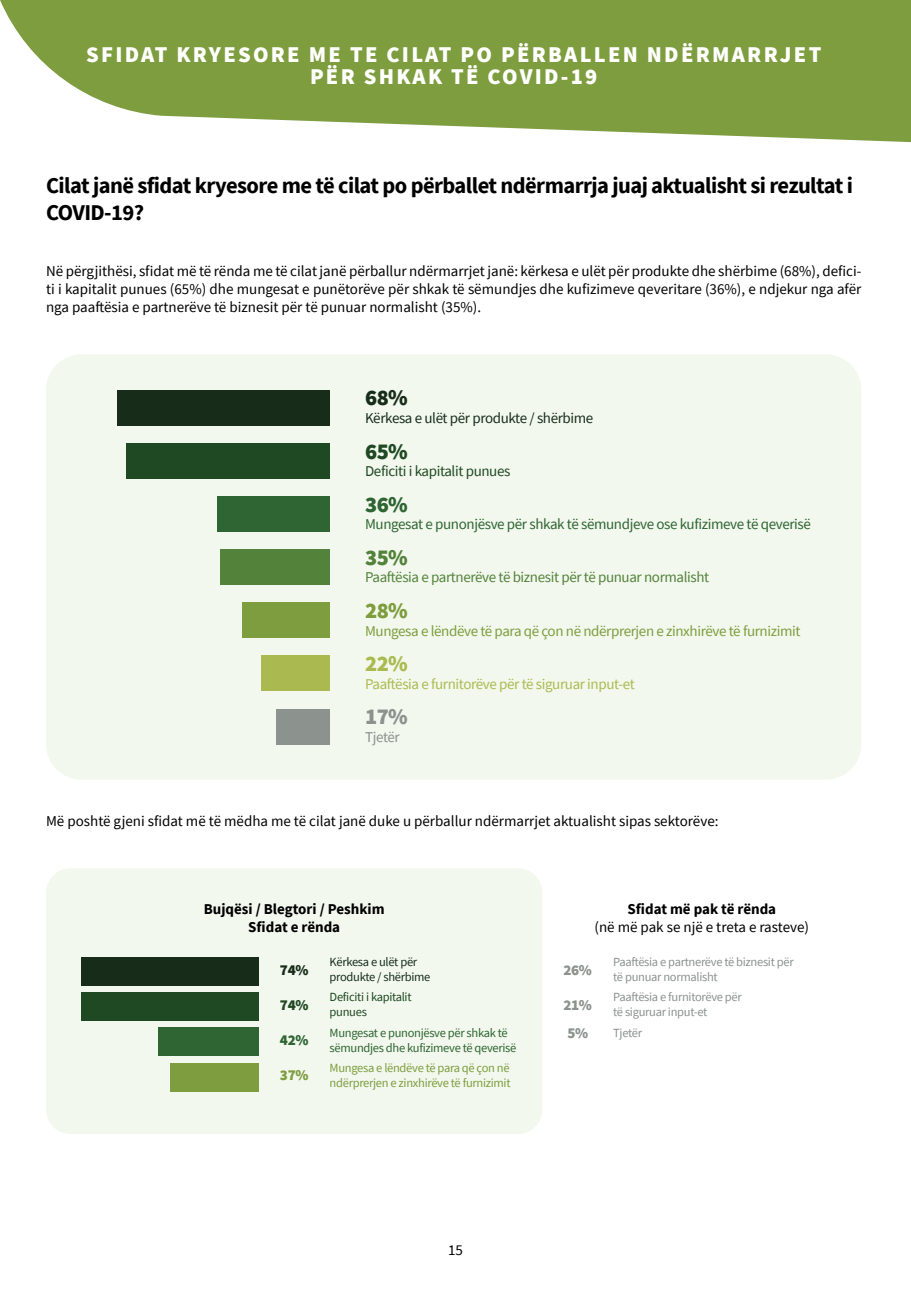
<style>
.page{position:relative;width:911px;height:1290px;background:#fff}
.page>*{position:absolute;margin:0;border:0;box-sizing:border-box;transform-origin:0 0}
.t1{font:700 22.5px/27.5px "Source Sans Pro";letter-spacing:-.025em;color:#000}
.t2{font:900 22.5px/22.5px "Source Sans Pro";letter-spacing:.1em;color:#fff;text-align:center}
.t3{font:900 22.5px "Source Sans Pro";color:#172d1a}
.t4{font:900 22.5px "Source Sans Pro";color:#1f4922}
.t5{font:900 22.5px "Source Sans Pro";color:#2e6532}
.t6{font:900 22.5px "Source Sans Pro";color:#53823b}
.t7{font:900 22.5px "Source Sans Pro";color:#7d9d3e}
.t8{font:900 22.5px "Source Sans Pro";color:#abba50}
.t9{font:900 22.5px "Source Sans Pro";color:#8c928e}
.t10{font:15px/17.8px "Source Sans Pro";color:#000;text-align:justify}
.t11{font:15px "Source Sans Pro";letter-spacing:-.025em;color:#2e6532}
.t12{font:15px "Source Sans Pro";letter-spacing:-.025em;color:#7d9d3e}
.t13{font:700 15px/17.8px "Source Sans Pro";color:#000;text-align:center}
.t14{font:15px "Source Sans Pro";letter-spacing:-.025em;color:#53823b}
.t15{font:15px "Source Sans Pro";letter-spacing:-.025em;color:#abba50}
.t16{font:15px "Source Sans Pro";letter-spacing:-.025em;color:#172d1a}
.t17{font:15px "Source Sans Pro";letter-spacing:-.025em;color:#1f4922}
.t18{font:900 15px "Source Sans Pro";color:#8c928e}
.t19{font:15px "Source Sans Pro";letter-spacing:-.025em;color:#8c928e}
.t20{font:900 15px "Source Sans Pro";color:#172d1a}
.t21{font:900 15px "Source Sans Pro";color:#1f4922}
.t22{font:900 15px "Source Sans Pro";color:#7d9d3e}
.t23{font:900 15px "Source Sans Pro";color:#2e6532}
.t24{font:12.5px/15px "Source Sans Pro";letter-spacing:-.025em;color:#8c928e}
.t25{font:12.5px/15px "Source Sans Pro";letter-spacing:-.025em;color:#7d9d3e}
.t26{font:12.5px/15px "Source Sans Pro";letter-spacing:-.025em;color:#2e6532}
.t27{font:12.5px/15px "Source Sans Pro";letter-spacing:-.025em;color:#172d1a}
.t28{font:12.5px/15px "Source Sans Pro";letter-spacing:-.025em;color:#1f4922}
</style>
<div class="page">
<div style="left:46px;top:868px;width:496px;height:266px;background:#f2f8ed;border-radius:25px"></div>
<div style="left:81px;top:957px;width:178px;height:28px;background:#172d1a"></div>
<div style="left:81px;top:992px;width:178px;height:28px;background:#1f4922"></div>
<div style="left:170px;top:1063px;width:89px;height:28px;background:#7d9d3e"></div>
<div style="left:158px;top:1028px;width:101px;height:28px;background:#2e6532"></div>
<div style="left:46px;top:354px;width:815px;height:426px;background:#f2f8ed;border-radius:35px"></div>
<div style="left:117px;top:390px;width:213px;height:35px;background:#172d1a"></div>
<div style="left:126px;top:443px;width:204px;height:35px;background:#1f4922"></div>
<div style="left:217px;top:496px;width:113px;height:35px;background:#2e6532"></div>
<div style="left:220px;top:549px;width:110px;height:36px;background:#53823b"></div>
<div style="left:242px;top:602px;width:88px;height:36px;background:#7d9d3e"></div>
<div style="left:261px;top:656px;width:69px;height:35px;background:#abba50"></div>
<div style="left:276px;top:709px;width:54px;height:35px;background:#8c928e"></div>
<svg style="left:0;top:0;width:911px;height:142px;fill:#7d9d3e"></svg>
<h1 class="t2" style="left:86px;top:43px;width:736px">SFIDAT KRYESORE ME TE CILAT PO PËRBALLEN NDËRMARRJET<br>PËR SHKAK TË COVID-19</h1>
<h1 class="t1" style="left:46px;top:171px;width:808px">Cilat janë sfidat kryesore me të cilat po përballet ndërmarrja juaj aktualisht si rezultat i<br>COVID-19?</h1>
<p class="t10" style="left:46px;top:262px;width:817px">Në përgjithësi, sfidat më të rënda me të cilat janë përballur ndërmarrjet janë: kërkesa e ulët për produkte dhe shërbime (68%), defici&shy;ti i kapitalit punues (65%) dhe mungesat e punëtorëve për shkak të sëmundjes dhe kufizimeve qeveritare (36%), e ndjekur nga afër nga paaftësia e partnerëve të biznesit për të punuar normalisht (35%).</p>
<h1 class="t3" style="left:365px;top:382px;width:44px">68%</h1>
<p class="t16" style="left:365px;top:408px;width:230px">Kërkesa e ulët për produkte / shërbime</p>
<h1 class="t4" style="left:365px;top:436px;width:44px">65%</h1>
<p class="t17" style="left:365px;top:462px;width:147px">Deficiti i kapitalit punues</p>
<h1 class="t5" style="left:365px;top:489px;width:44px">36%</h1>
<p class="t11" style="left:365px;top:515px;width:447px">Mungesat e punonjësve për shkak të sëmundjeve ose kufizimeve të qeverisë</p>
<h1 class="t6" style="left:365px;top:542px;width:44px">35%</h1>
<p class="t14" style="left:365px;top:568px;width:346px">Paaftësia e partnerëve të biznesit për të punuar normalisht</p>
<h1 class="t7" style="left:365px;top:595px;width:44px">28%</h1>
<p class="t12" style="left:365px;top:621px;width:437px">Mungesa e lëndëve të para që çon në ndërprerjen e zinxhirëve të furnizimit</p>
<h1 class="t8" style="left:365px;top:648px;width:44px">22%</h1>
<p class="t15" style="left:365px;top:674px;width:271px">Paaftësia e furnitorëve për të siguruar input-et</p>
<h1 class="t9" style="left:365px;top:701px;width:44px">17%</h1>
<p class="t19" style="left:365px;top:727px;width:36px">Tjetër</p>
<p class="t10" style="left:46px;top:812px;width:674px">Më poshtë gjeni sfidat më të mëdha me të cilat janë duke u përballur ndërmarrjet aktualisht sipas sektorëve:</p>
<p class="t13" style="left:204px;top:900px;width:182px">Bujqësi / Blegtori / Peshkim<br>Sfidat e rënda</p>
<p class="t27" style="left:330px;top:954px;width:102px">Kërkesa e ulët për produkte / shërbime</p>
<p class="t28" style="left:330px;top:989px;width:83px">Deficiti i kapitalit punues</p>
<p class="t20" style="left:280px;top:959px;width:30px">74%</p>
<p class="t21" style="left:280px;top:994px;width:30px">74%</p>
<p class="t23" style="left:280px;top:1030px;width:30px">42%</p>
<p class="t22" style="left:280px;top:1064px;width:30px">37%</p>
<p class="t26" style="left:330px;top:1025px;width:188px">Mungesat e punonjësve për shkak të sëmundjes dhe kufizimeve të qeverisë</p>
<p class="t25" style="left:330px;top:1060px;width:182px">Mungesa e lëndëve të para që çon në ndërprerjen e zinxhirëve të furnizimit</p>
<p class="t13" style="left:627px;top:900px;width:150px">Sfidat më pak të rënda</p>
<p class="t10" style="left:594px;top:918px;width:216px">(në më pak se një e treta e rasteve)</p>
<p class="t18" style="left:563px;top:959px;width:30px">26%</p>
<p class="t18" style="left:563px;top:994px;width:30px">21%</p>
<p class="t24" style="left:613px;top:954px;width:182px">Paaftësia e partnerëve të biznesit për të punuar normalisht</p>
<p class="t24" style="left:613px;top:989px;width:130px">Paaftësia e furnitorëve për të siguruar input-et</p>
<p class="t18" style="left:567px;top:1023px;width:22px">5%</p>
<p class="t24" style="left:613px;top:1025px;width:30px">Tjetër</p>
<p class="t10" style="left:448px;top:1241px;width:16px">15</p>
</div>
